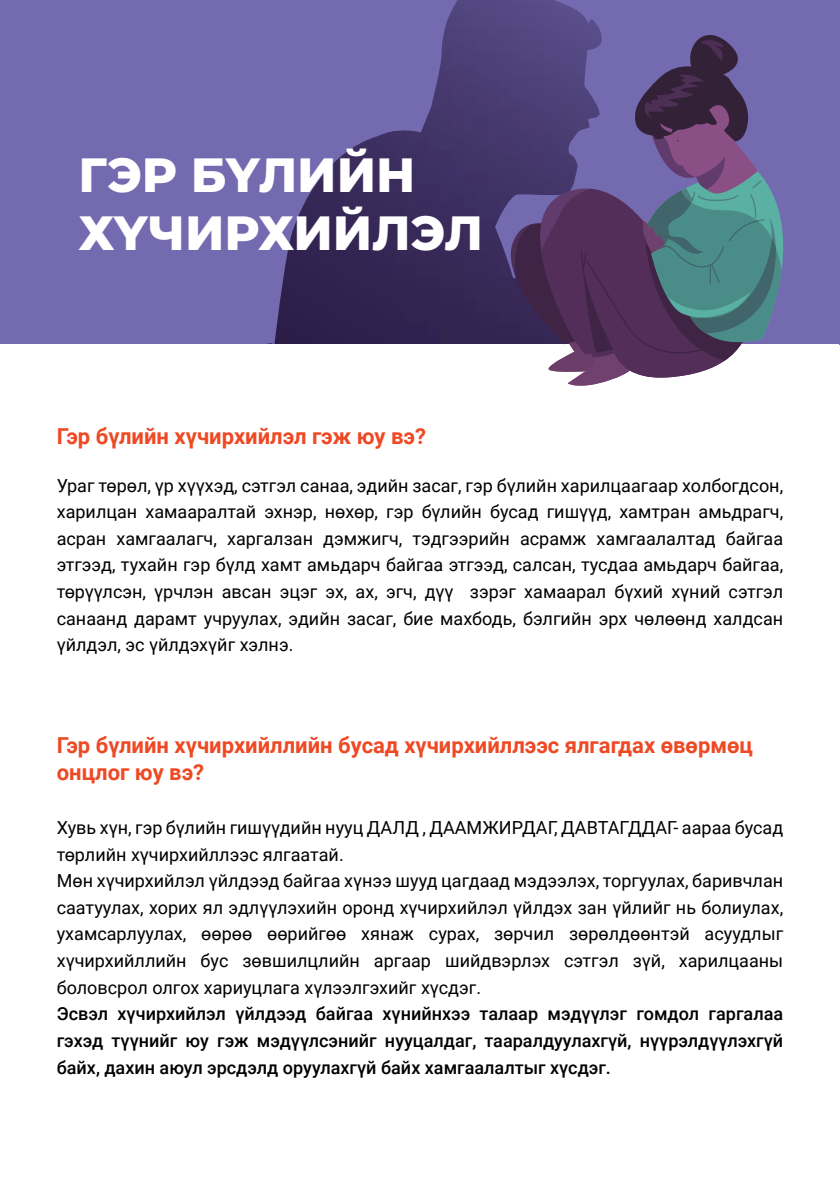
<style>
.page{position:relative;width:840px;height:1191px;background:#fff}
.page>*{position:absolute;margin:0;border:0;box-sizing:border-box;transform-origin:0 0}
.t1{font:800 48px/57.6px "Montserrat";color:#fff}
.t2{font:700 22px/26.6px "Roboto";color:#ef4924}
.t3{font:18px/26.6px "Roboto";color:#000;text-align:justify}
.t4{font:500 18px/26.6px "Roboto";color:#000;text-align:justify}
</style>
<div class="page">
<svg style="left:0;top:0;width:839px;height:345px;background:#685fa1"></svg>
<div style="left:267px;top:332px;width:129px;height:12px;background:#2d1f49"></div>
<div style="left:276px;top:233px;width:120px;height:99px;background:#31224f"></div>
<img style="left:292px;top:133px;width:104px;height:100px">
<img style="left:552px;top:0;width:40px;height:20px">
<svg style="left:387px;top:131px;width:9px;height:2px"></svg>
<div style="left:0;top:344px;width:838px;height:847px;background:#fff"></div>
<svg style="left:509px;top:20px;width:275px;height:366px;background:#605a81"></svg>
<h1 class="t1" style="left:78px;top:143px;width:406px">ГЭР БҮЛИЙН<br>ХҮЧИРХИЙЛЭЛ</h1>
<p class="t2" style="left:57px;top:422px;width:370px">Гэр бүлийн хүчирхийлэл гэж юу вэ?</p>
<p class="t3" style="left:57px;top:471px;width:727px">Ураг төрөл, үр хүүхэд, сэтгэл санаа, эдийн засаг, гэр бүлийн харилцаагаар холбогдсон, харилцан хамааралтай эхнэр, нөхөр, гэр бүлийн бусад гишүүд, хамтран амьдрагч, асран хамгаалагч, харгалзан дэмжигч, тэдгээрийн асрамж хамгаалалтад байгаа этгээд, тухайн гэр бүлд хамт амьдарч байгаа этгээд, салсан, тусдаа амьдарч байгаа, төрүүлсэн, үрчлэн авсан эцэг эх, ах, эгч, дүү зэрэг хамаарал бүхий хүний сэтгэл санаанд дарамт учруулах, эдийн засаг, бие махбодь, бэлгийн эрх чөлөөнд халдсан үйлдэл, эс үйлдэхүйг хэлнэ.</p>
<p class="t2" style="left:57px;top:731px;width:697px">Гэр бүлийн хүчирхийллийн бусад хүчирхийллээс ялгагдах өвөрмөц онцлог юу вэ?</p>
<p class="t3" style="left:57px;top:813px;width:727px;text-align:left">Хувь хүн, гэр бүлийн гишүүдийн нууц ДАЛД , ДААМЖИРДАГ, ДАВТАГДДАГ- аараа бусад төрлийн хүчирхийллээс ялгаатай.<br>Мөн хүчирхийлэл үйлдээд байгаа хүнээ шууд цагдаад мэдээлэх, торгуулах, баривчлан саатуулах, хорих ял эдлүүлэхийн оронд хүчирхийлэл үйлдэх зан үйлийг нь болиулах, ухамсарлуулах, өөрөө өөрийгөө хянаж сурах, зөрчил зөрөлдөөнтэй асуудлыг хүчирхийллийн бус зөвшилцлийн аргаар шийдвэрлэх сэтгэл зүй, харилцааны боловсрол олгох хариуцлага хүлээлгэхийг хүсдэг.</p>
<p class="t4" style="left:57px;top:1000px;width:727px">Эсвэл хүчирхийлэл үйлдээд байгаа хүнийнхээ талаар мэдүүлэг гомдол гаргалаа гэхэд түүнийг юу гэж мэдүүлсэнийг нууцалдаг, тааралдуулахгүй, нүүрэлдүүлэхгүй байх, дахин аюул эрсдэлд оруулахгүй байх хамгаалалтыг хүсдэг.</p>
</div>
